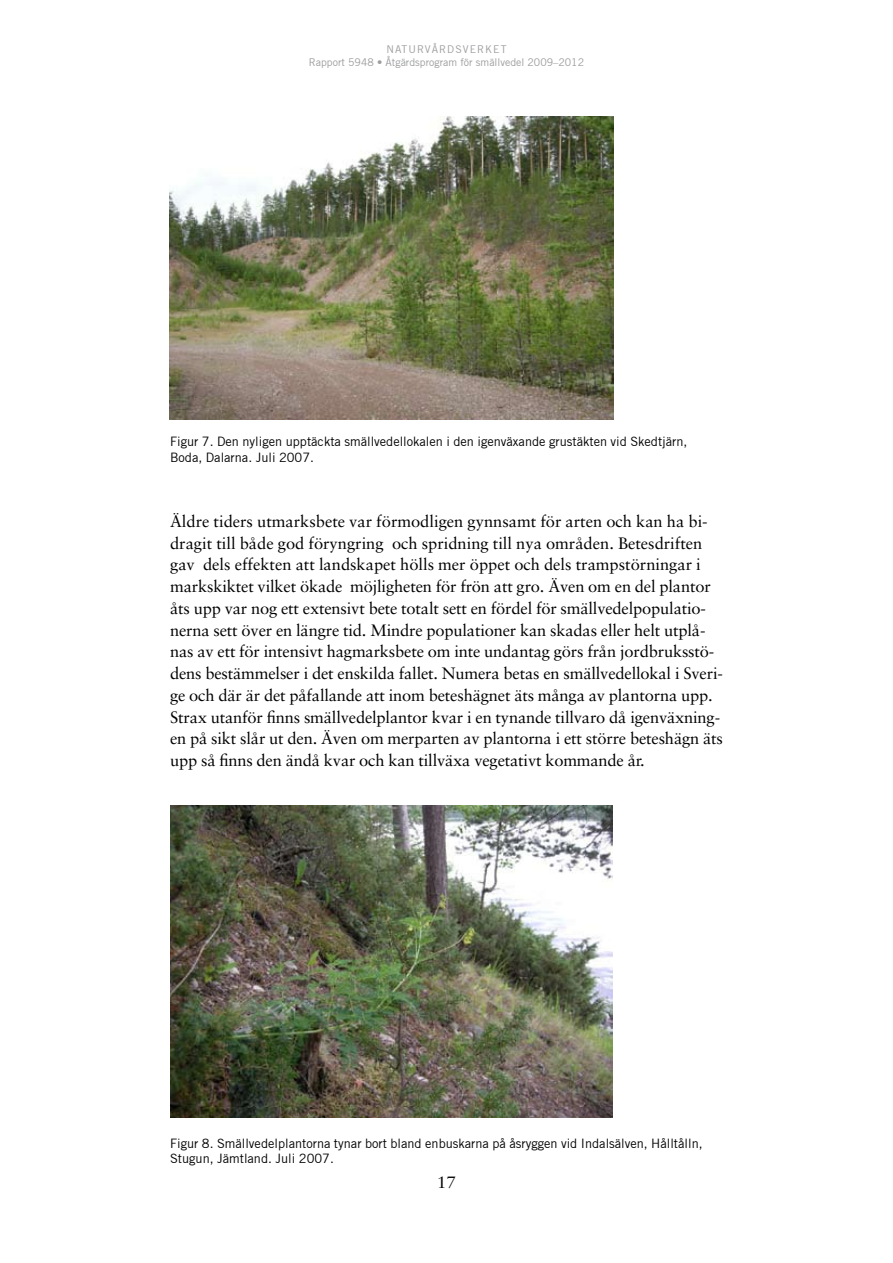
<style>
.page{position:relative;width:893px;height:1263px;background:#fff}
.page>*{position:absolute;margin:0;border:0;box-sizing:border-box;transform-origin:0 0}
.t1{font:16.5px/21.8px "Sabon";letter-spacing:-.01em;color:#000}
.t2{font:12.75px/15.3px "Trade Gothic";color:#000}
.t3{font:10.5px/13.5px "Trade Gothic";color:#9c9d9f;text-align:center}
</style>
<div class="page">
<img style="left:170px;top:806px;width:443px;height:312px">
<img style="left:170px;top:117px;width:443px;height:303px">
<p class="t3" style="left:309px;top:42px;width:277px">NATURVÅRDSVERKET<br>Rapport 5948 • Åtgärdsprogram för smällvedel 2009–2012</p>
<p class="t2" style="left:170px;top:434px;width:519px">Figur 7. Den nyligen upptäckta smällvedellokalen i den igenväxande grustäkten vid Skedtjärn,<br>Boda, Dalarna. Juli 2007.</p>
<p class="t1" style="left:170px;top:510px;width:554px">Äldre tiders utmarksbete var förmodligen gynnsamt för arten och kan ha bi&shy;dragit till både god föryngring och spridning till nya områden. Betesdriften gav dels effekten att landskapet hölls mer öppet och dels trampstörningar i markskiktet vilket ökade möjligheten för frön att gro. Även om en del plantor åts upp var nog ett extensivt bete totalt sett en fördel för smällvedelpopulatio&shy;nerna sett över en längre tid. Mindre populationer kan skadas eller helt utplå&shy;nas av ett för intensivt hagmarksbete om inte undantag görs från jordbruksstö&shy;dens bestämmelser i det enskilda fallet. Numera betas en smällvedellokal i Sveri&shy;ge och där är det påfallande att inom beteshägnet äts många av plantorna upp.<br>Strax utanför finns smällvedelplantor kvar i en tynande tillvaro då igenväxning&shy;en på sikt slår ut den. Även om merparten av plantorna i ett större beteshägn äts upp så finns den ändå kvar och kan tillväxa vegetativt kommande år.</p>
<p class="t2" style="left:170px;top:1135px;width:534px">Figur 8. Smällvedelplantorna tynar bort bland enbuskarna på åsryggen vid Indalsälven, Hålltålln,<br>Stugun, Jämtland. Juli 2007.</p>
<p class="t1" style="left:437px;top:1171px;width:20px">17</p>
</div>
